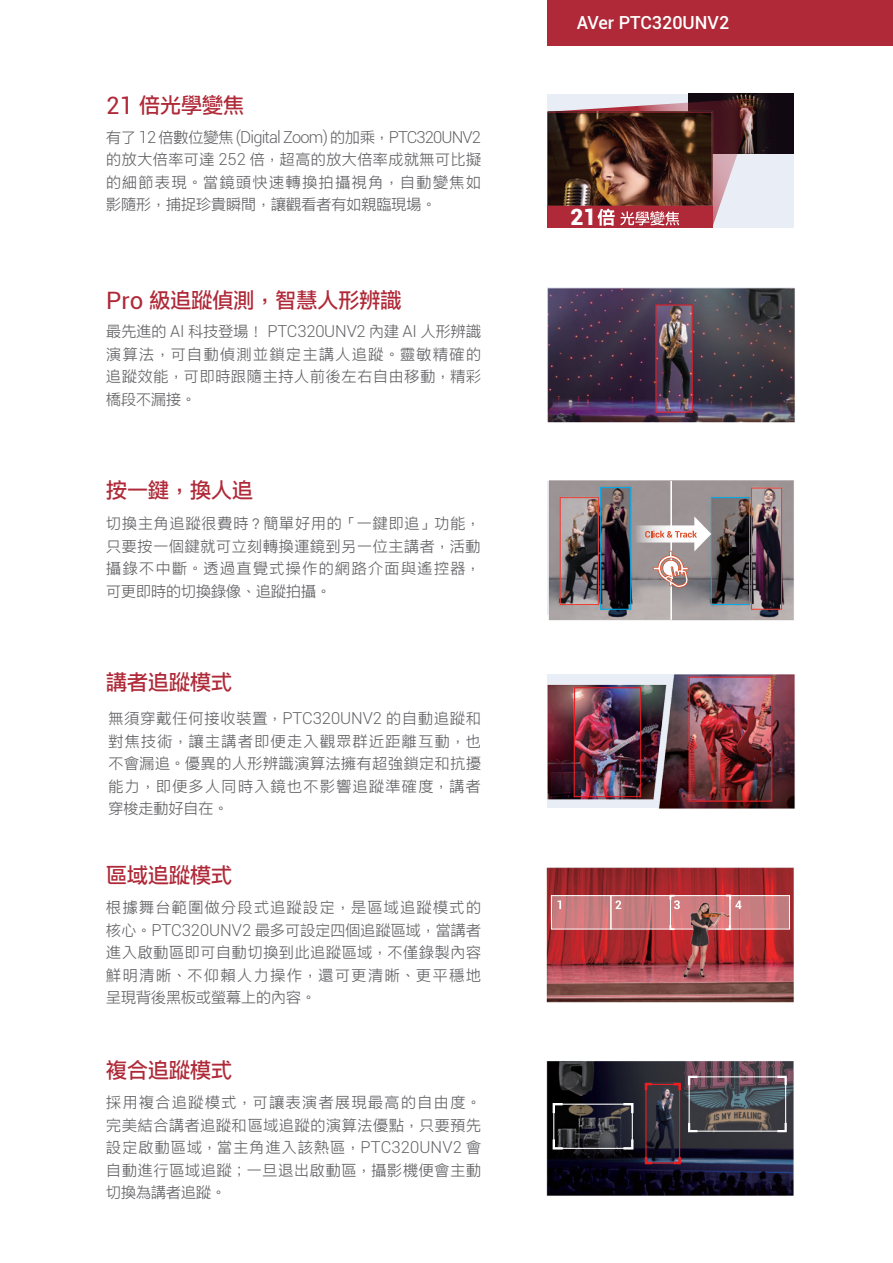
<style>
.page{position:relative;width:893px;height:1263px;background:#fff}
.page>*{position:absolute;margin:0;border:0;box-sizing:border-box;transform-origin:0 0}
.t1{font:900 22.5px "Roboto";color:#fff}
.t2{font:700 21px "ARUD Jing Xi Hei E1 B5 HK";color:#af2938}
.t3{font:500 18px "Roboto";color:#fff}
.t4{font:300 16.5px "Roboto";letter-spacing:-.05em;color:#636366}
.t5{font:500 15px/22.5px "ARUD Jing Xi Hei E1 B5 HK";letter-spacing:.05em;color:#636366;text-align:justify}
.s1{font-family:"Roboto";font-weight:400;font-size:24px}
.s2{font-family:"ARUD Jing Xi Hei E1 B5 HK";font-weight:500;font-size:15px}
.s3{font-family:"Roboto";font-weight:300;font-size:16.5px}
</style>
<div class="page">
<div style="left:548px;top:0;width:345px;height:45px;background:#af2938"></div>
<img style="left:547px;top:94px;width:248px;height:329px">
<div style="left:655px;top:304px;width:38px;height:109px;border:1px solid #ee1d23"></div>
<img style="left:547px;top:480px;width:55px;height:141px">
<img style="left:602px;top:480px;width:192px;height:141px">
<hr style="left:670px;top:481px;width:2px;height:139px;background:#fff">
<div style="left:751px;top:487px;width:31px;height:123px;border:1px solid #ee3f35"></div>
<div style="left:560px;top:497px;width:39px;height:108px;border:1px solid #ee3f35"></div>
<div style="left:600px;top:487px;width:31px;height:123px;border:1px solid #00aeef"></div>
<div style="left:711px;top:497px;width:39px;height:108px;border:1px solid #00aeef"></div>
<svg style="left:635px;top:516px;width:76px;height:76px"></svg>
<img style="left:547px;top:682px;width:66px;height:86px">
<img style="left:613px;top:674px;width:182px;height:94px">
<div style="left:574px;top:687px;width:67px;height:110px;border:1px solid #ee1d23"></div>
<div style="left:689px;top:677px;width:83px;height:125px;border:1px solid #ee1d23"></div>
<img style="left:546px;top:768px;width:249px;height:128px">
<div style="left:670px;top:895px;width:60px;height:34px;border:1px solid #fff"></div>
<div style="left:610px;top:895px;width:61px;height:34px;border:1px solid #fff"></div>
<div style="left:551px;top:895px;width:60px;height:34px;border:1px solid #fff"></div>
<div style="left:729px;top:895px;width:61px;height:34px;border:1px solid #fff"></div>
<svg style="left:669px;top:894px;width:11px;height:2px"></svg>
<svg style="left:724px;top:894px;width:17px;height:2px"></svg>
<img style="left:546px;top:896px;width:248px;height:300px">
<div style="left:645px;top:1084px;width:35px;height:79px;border:1px solid #ee1d23"></div>
<div style="left:689px;top:1076px;width:97px;height:56px;border:1px solid #fff"></div>
<div style="left:553px;top:1104px;width:80px;height:45px;border:1px solid #fff"></div>
<svg style="left:775px;top:1075px;width:13px;height:12px"></svg>
<svg style="left:775px;top:1121px;width:13px;height:12px"></svg>
<svg style="left:687px;top:1121px;width:13px;height:12px"></svg>
<svg style="left:621px;top:1102px;width:14px;height:13px"></svg>
<svg style="left:621px;top:1137px;width:14px;height:14px"></svg>
<svg style="left:551px;top:1102px;width:14px;height:13px"></svg>
<svg style="left:551px;top:1137px;width:14px;height:14px"></svg>
<svg style="left:671px;top:1075px;width:29px;height:18px"></svg>
<svg style="left:671px;top:1154px;width:11px;height:11px"></svg>
<svg style="left:643px;top:1081px;width:12px;height:12px"></svg>
<svg style="left:643px;top:1154px;width:12px;height:11px"></svg>
<img style="left:547px;top:99px;width:206px;height:129px">
<h2 class="t2" style="left:106px;top:93px;width:139px"><span class="s1">21</span> 倍光學變焦</h2>
<p class="t4" style="left:106px;top:125px;width:376px"><span class="s2">有了</span> 12 <span class="s2">倍數位變焦</span> (Digital Zoom) <span class="s2">的加乘，</span>PTC320UNV2</p>
<p class="t5" style="left:106px;top:149px;width:376px">的放大倍率可達 <span class="s3">252</span> 倍，超高的放大倍率成就無可比擬的細節表現。當鏡頭快速轉換拍攝視角，自動變焦如影隨形，捕捉珍貴瞬間，讓觀看者有如親臨現場。</p>
<h2 class="t2" style="left:106px;top:288px;width:297px"><span class="s1">Pro</span> 級追蹤偵測，智慧人形辨識</h2>
<p class="t5" style="left:106px;top:321px;width:376px">最先進的 <span class="s3">AI</span> 科技登場！ <span class="s3">PTC320UNV2</span> 內建 <span class="s3">AI</span> 人形辨識演算法，可自動偵測並鎖定主講人追蹤。靈敏精確的追蹤效能，可即時跟隨主持人前後左右自由移動，精彩橋段不漏接。</p>
<h2 class="t2" style="left:106px;top:478px;width:148px">按一鍵，換人追</h2>
<p class="t5" style="left:106px;top:513px;width:376px">切換主角追蹤很費時？簡單好用的「一鍵即追」功能，只要按一個鍵就可立刻轉換運鏡到另一位主講者，活動攝錄不中斷。透過直覺式操作的網路介面與遙控器，可更即時的切換錄像、追蹤拍攝。</p>
<h2 class="t2" style="left:106px;top:670px;width:127px">講者追蹤模式</h2>
<p class="t5" style="left:108px;top:708px;width:374px">無須穿戴任何接收裝置，<span class="s3">PTC320UNV2</span> 的自動追蹤和對焦技術，讓主講者即便走入觀眾群近距離互動，也不會漏追。優異的人形辨識演算法擁有超強鎖定和抗擾能力，即便多人同時入鏡也不影響追蹤準確度，講者穿梭走動好自在。</p>
<h2 class="t2" style="left:106px;top:863px;width:127px">區域追蹤模式</h2>
<p class="t5" style="left:106px;top:897px;width:376px">根據舞台範圍做分段式追蹤設定，是區域追蹤模式的核心。<span class="s3">PTC320UNV2</span> 最多可設定四個追蹤區域，當講者進入啟動區即可自動切換到此追蹤區域，不僅錄製內容鮮明清晰、不仰賴人力操作，還可更清晰、更平穩地呈現背後黑板或螢幕上的內容。</p>
<h2 class="t2" style="left:106px;top:1058px;width:127px">複合追蹤模式</h2>
<p class="t5" style="left:106px;top:1092px;width:376px">採用複合追蹤模式，可讓表演者展現最高的自由度。完美結合講者追蹤和區域追蹤的演算法優點，只要預先設定啟動區域，當主角進入該熱區，<span class="s3">PTC320UNV2</span> 會自動進行區域追蹤；一旦退出啟動區，攝影機便會主動切換為講者追蹤。</p>
<p class="t3" style="left:577px;top:10px;width:154px">AVer PTC320UNV2</p>
<h1 class="t1" style="left:570px;top:201px;width:27px">21</h1>
</div>
